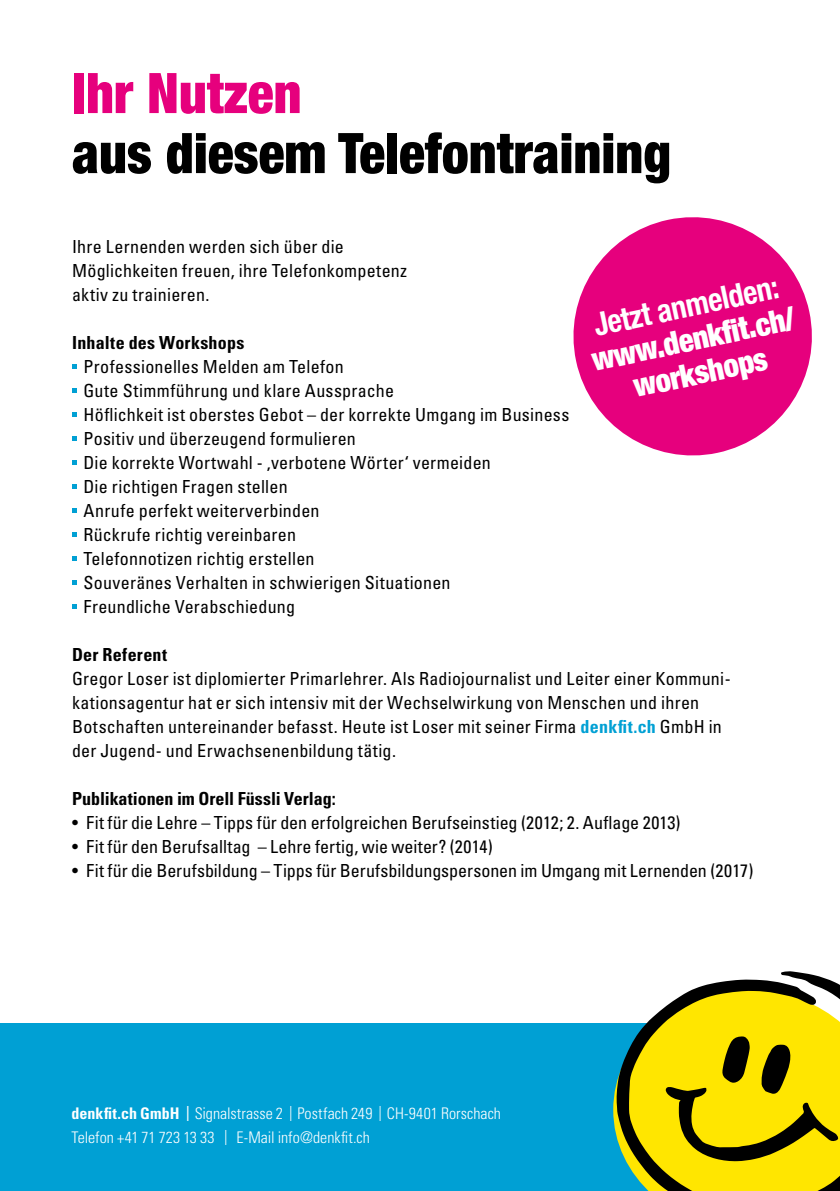
<style>
.page{position:relative;width:840px;height:1191px;background:#fff}
.page>*{position:absolute;margin:0;border:0;box-sizing:border-box;transform-origin:0 0}
.t1{font:900 condensed 56px "Helvetica Neue LT";color:#000;scale:.96 1}
.t2{font:900 condensed 56px "Helvetica Neue LT";color:#e6007d;scale:.96 1}
.t3{font:900 condensed 32px/34px "Helvetica Neue LT";color:#fff;text-align:center;scale:.95 1}
.t4{font:700 condensed 32px "Helvetica Neue LT";color:#fff;scale:.95 1}
.t5{font:condensed 18px/24px "Univers LT";letter-spacing:.01em;color:#000}
.t6{font:700 condensed 18px "Univers LT";letter-spacing:.01em;color:#000}
.t7{font:300 condensed 16px/24px "Univers LT";color:#fff}
.s1{font-weight:700;color:#00a0d4}
.s2{font-weight:700}
.s3{font-weight:400;font-size:20.8px}
.s4{font-size:20.8px}
</style>
<div class="page">
<div style="left:0;top:1023px;width:839px;height:168px;background:#00a0d4"></div>
<svg style="left:72px;top:364px;width:5px;height:5px"></svg>
<svg style="left:72px;top:388px;width:5px;height:5px"></svg>
<svg style="left:72px;top:412px;width:5px;height:5px"></svg>
<svg style="left:72px;top:436px;width:5px;height:5px"></svg>
<svg style="left:72px;top:460px;width:5px;height:5px"></svg>
<svg style="left:72px;top:484px;width:5px;height:5px"></svg>
<svg style="left:72px;top:508px;width:5px;height:5px"></svg>
<svg style="left:72px;top:532px;width:5px;height:5px"></svg>
<svg style="left:72px;top:556px;width:5px;height:5px"></svg>
<svg style="left:72px;top:580px;width:5px;height:5px"></svg>
<svg style="left:72px;top:604px;width:5px;height:5px"></svg>
<svg style="left:616px;top:971px;width:223px;height:220px;fill:#ffe600"></svg>
<svg style="left:665px;top:1036px;width:172px;height:125px;background:#c4b100"></svg>
<svg style="left:573px;top:217px;width:239px;height:239px;fill:#e6007d"></svg>
<h1 class="t2" style="left:72px;top:59px;width:240px">Ihr Nutzen</h1>
<h1 class="t1" style="left:72px;top:119px;width:625px">aus diesem Telefontraining</h1>
<p class="t5" style="left:72px;top:234px;width:336px">Ihre Lernenden werden sich über die<br>Möglichkeiten freuen, ihre Telefonkompetenz aktiv zu trainieren.</p>
<p class="t6" style="left:72px;top:331px;width:174px">Inhalte des Workshops</p>
<p class="t5" style="left:83px;top:354px;width:487px">Professionelles Melden am Telefon<br>Gute Stimmführung und klare Aussprache<br>Höflichkeit ist oberstes Gebot – der korrekte Umgang im Business Positiv und überzeugend formulieren<br>Die korrekte Wortwahl - ‚verbotene Wörter‘ vermeiden<br>Die richtigen Fragen stellen<br>Anrufe perfekt weiterverbinden<br>Rückrufe richtig vereinbaren<br>Telefonnotizen richtig erstellen<br>Souveränes Verhalten in schwierigen Situationen<br>Freundliche Verabschiedung</p>
<p class="t6" style="left:72px;top:643px;width:96px">Der Referent</p>
<p class="t5" style="left:72px;top:666px;width:659px">Gregor Loser ist diplomierter Primarlehrer. Als Radiojournalist und Leiter einer Kommuni&shy;kationsagentur hat er sich intensiv mit der Wechselwirkung von Menschen und ihren Botschaften untereinander befasst. Heute ist Loser mit seiner Firma <span class="s1">denkfit.ch</span> GmbH in der Jugend- und Erwachsenenbildung tätig.</p>
<p class="t6" style="left:72px;top:787px;width:265px">Publikationen im Orell Füssli Verlag:</p>
<p class="t5" style="left:72px;top:810px;width:609px">• Fit für die Lehre – Tipps für den erfolgreichen Berufseinstieg (2012; 2. Auflage 2013)</p>
<p class="t5" style="left:72px;top:834px;width:422px">• Fit für den Berufsalltag – Lehre fertig, wie weiter? (2014)</p>
<p class="t5" style="left:72px;top:858px;width:682px">• Fit für die Berufsbildung – Tipps für Berufsbildungspersonen im Umgang mit Lernenden (2017)</p>
<h2 class="t4" style="left:589px;top:306px;width:200px;rotate:-12deg">Jetzt anmelden:</h2>
<h2 class="t3" style="left:588px;top:343px;width:219px;rotate:-12deg">www.denkfi t.ch/ workshops</h2>
<p class="t7" style="left:71px;top:1101px;width:431px"><span class="s2">denkfit.ch GmbH</span> <span class="s3">I</span> Signalstrasse 2 <span class="s4">I</span> Postfach 249 <span class="s4">I</span> CH-9401 Rorschach<br>Telefon +41 71 723 13 33 <span class="s4">I</span> E-Mail info@denkfit.ch</p>
</div>
